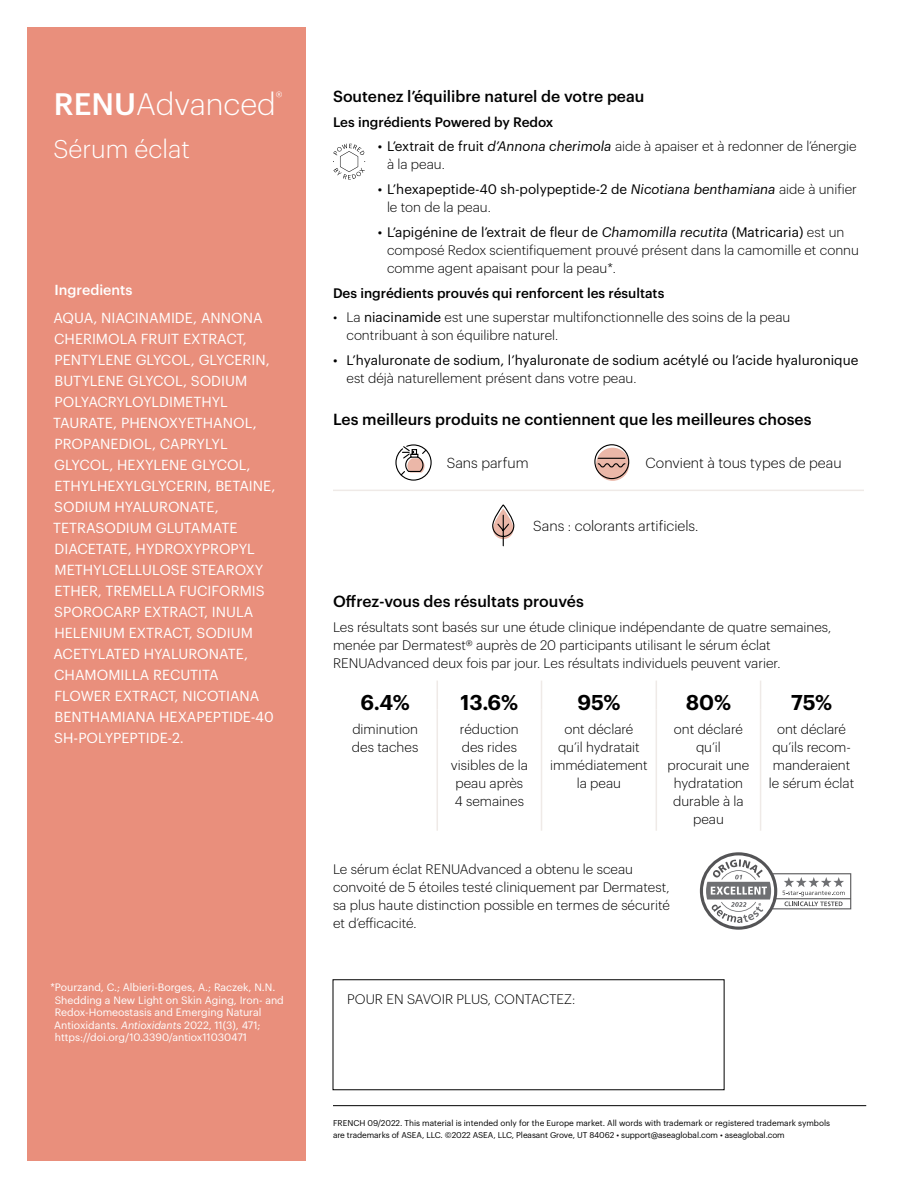
<style>
.page{position:relative;width:918px;height:1188px;background:#fff}
.page>*{position:absolute;margin:0;border:0;box-sizing:border-box;transform-origin:0 0}
.t1{font:300 30.45px "Graphik";color:#fff}
.t2{font:300 25.05px "Graphik";color:#fff}
.t3{font:600 21px "Graphik";letter-spacing:-.005em;color:#000}
.t4{font:500 15.75px "Graphik";color:#000}
.t5{font:14.25px/21px "Graphik";color:#fff}
.t6{font:300 14.25px "Graphik";color:#000}
.t7{font:500 14.25px "Graphik";color:#fff}
.t8{font:300 13.5px/18px "Graphik";color:#000}
.t9{font:13.5px/18px "Graphik";color:#000}
.t10{font:500 13.5px "Graphik";color:#000}
.t11{font:300 13.05px "Graphik";color:#fff}
.t12{font:10.5px/12.6px "Graphik";color:#fff}
.t13{font:8.25px/12px "Graphik";letter-spacing:-.005em;color:#000}
.s1{font-weight:500}
.s2{font-style:italic}
.s3{font-weight:400}
.s4{font-weight:400;font-style:italic}
.s5{font-weight:300}
</style>
<div class="page">
<hr style="left:333px;top:1105px;width:533px;height:1px;background:#000">
<div style="left:27px;top:27px;width:279px;height:1134px;background:#e98f7c"></div>
<svg style="left:492px;top:504px;width:23px;height:43px"></svg>
<hr style="left:333px;top:490px;width:531px;height:1px;background:#efeae7">
<svg style="left:594px;top:444px;width:36px;height:36px"></svg>
<svg style="left:395px;top:444px;width:37px;height:37px"></svg>
<svg style="left:437px;top:681px;width:1px;height:29px"></svg>
<svg style="left:541px;top:681px;width:1px;height:29px"></svg>
<svg style="left:656px;top:681px;width:1px;height:29px"></svg>
<svg style="left:760px;top:681px;width:1px;height:29px"></svg>
<hr style="left:437px;top:710px;width:1px;height:121px;background:#efeae7">
<hr style="left:541px;top:710px;width:1px;height:121px;background:#efeae7">
<hr style="left:656px;top:710px;width:1px;height:121px;background:#efeae7">
<hr style="left:760px;top:710px;width:1px;height:121px;background:#efeae7">
<svg style="left:700px;top:852px;width:151px;height:78px"></svg>
<svg style="left:333px;top:144px;width:32px;height:35px"></svg>
<h1 class="t1" style="left:54px;top:82px;width:223px"><span class="s1">RENU</span>Advanced</h1>
<p class="t11" style="left:276px;top:87px;width:8px">®</p>
<h2 class="t2" style="left:53px;top:131px;width:138px">Sérum éclat</h2>
<p class="t7" style="left:55px;top:279px;width:79px">Ingredients</p>
<p class="t5" style="left:53px;top:306px;width:224px">AQUA, NIACINAMIDE, ANNONA<br>CHERIMOLA FRUIT EXTRACT,<br>PENTYLENE GLYCOL, GLYCERIN,<br>BUTYLENE GLYCOL, SODIUM<br>POLYACRYLOYLDIMETHYL<br>TAURATE, PHENOXYETHANOL,<br>PROPANEDIOL, CAPRYLYL<br>GLYCOL, HEXYLENE GLYCOL,<br>ETHYLHEXYLGLYCERIN, BETAINE,<br>SODIUM HYALURONATE,<br>TETRASODIUM GLUTAMATE<br>DIACETATE, HYDROXYPROPYL<br>METHYLCELLULOSE STEAROXY<br>ETHER, TREMELLA FUCIFORMIS<br>SPOROCARP EXTRACT, INULA<br>HELENIUM EXTRACT, SODIUM<br>ACETYLATED HYALURONATE,<br>CHAMOMILLA RECUTITA<br>FLOWER EXTRACT, NICOTIANA<br>BENTHAMIANA HEXAPEPTIDE-40<br>SH-POLYPEPTIDE-2.</p>
<p class="t12" style="left:54px;top:980px;width:231px;text-indent:-4px">*Pourzand, C.; Albieri-Borges, A.; Raczek, N.N.<br>Shedding a New Light on Skin Aging, Iron- and Redox-Homeostasis and Emerging Natural Antioxidants. <span class="s2">Antioxidants</span> 2022, 11(3), 471; https://doi.org/10.3390/antiox11030471</p>
<p class="t4" style="left:333px;top:84px;width:313px">Soutenez l’équilibre naturel de votre peau</p>
<p class="t10" style="left:333px;top:111px;width:222px">Les ingrédients Powered by Redox</p>
<p class="t8" style="left:387px;top:136px;width:471px;text-indent:-9px"><span class="s3">• L’extrait de fruit</span> <span class="s4">d’Annona cherimola</span> aide à apaiser et à redonner de l’énergie à la peau.</p>
<p class="t9" style="left:387px;top:179px;width:471px;text-indent:-9px">• L’hexapeptide-40 sh-polypeptide-2 de <span class="s2">Nicotiana benthamiana</span> <span class="s5">aide à unifier le ton de la peau.</span></p>
<p class="t8" style="left:387px;top:222px;width:473px;text-indent:-9px"><span class="s3">• L’apigénine de l’extrait de fleur de</span> <span class="s4">Chamomilla recutita</span> <span class="s3">(Matricaria)</span> est un composé Redox scientifiquement prouvé présent dans la camomille et connu comme agent apaisant pour la peau*.</p>
<p class="t10" style="left:333px;top:282px;width:333px">Des ingrédients prouvés qui renforcent les résultats</p>
<p class="t8" style="left:346px;top:307px;width:445px;text-indent:-14px">• La <span class="s3">niacinamide</span> est une superstar multifonctionnelle des soins de la peau contribuant à son équilibre naturel.</p>
<p class="t9" style="left:333px;top:350px;width:527px">• L’hyaluronate de sodium, l’hyaluronate de sodium acétylé ou l’acide hyaluronique</p>
<p class="t8" style="left:346px;top:368px;width:292px">est déjà naturellement présent dans votre peau.</p>
<p class="t4" style="left:333px;top:407px;width:480px">Les meilleurs produits ne contiennent que les meilleures choses</p>
<p class="t6" style="left:447px;top:453px;width:83px">Sans parfum</p>
<p class="t6" style="left:646px;top:453px;width:198px">Convient à tous types de peau</p>
<p class="t6" style="left:533px;top:516px;width:167px">Sans : colorants artificiels.</p>
<p class="t4" style="left:333px;top:589px;width:252px">Offrez-vous des résultats prouvés</p>
<p class="t8" style="left:333px;top:617px;width:500px">Les résultats sont basés sur une étude clinique indépendante de quatre semaines, menée par Dermatest® auprès de 20 participants utilisant le sérum éclat<br>RENUAdvanced deux fois par jour. Les résultats individuels peuvent varier.</p>
<h3 class="t3" style="left:361px;top:686px;width:51px">6.4%</h3>
<h3 class="t3" style="left:461px;top:686px;width:59px">13.6%</h3>
<h3 class="t3" style="left:577px;top:686px;width:45px">95%</h3>
<h3 class="t3" style="left:686px;top:686px;width:47px">80%</h3>
<h3 class="t3" style="left:791px;top:686px;width:42px">75%</h3>
<p class="t8" style="left:352px;top:719px;width:68px">diminution des taches</p>
<p class="t8" style="left:451px;top:719px;width:78px;text-align:center">réduction des rides visibles de la peau après<br>4 semaines</p>
<p class="t8" style="left:550px;top:719px;width:99px;text-align:center">ont déclaré<br>qu’il hydratait immédiatement la peau</p>
<p class="t8" style="left:668px;top:719px;width:83px;text-align:center">ont déclaré qu’il procurait une hydratation durable à la peau</p>
<p class="t8" style="left:769px;top:719px;width:87px;text-align:center">ont déclaré qu’ils recom&shy;manderaient le sérum éclat</p>
<p class="t8" style="left:333px;top:859px;width:339px">Le sérum éclat RENUAdvanced a obtenu le sceau convoité de 5 étoiles testé cliniquement par Dermatest, sa plus haute distinction possible en termes de sécurité et d’efficacité.</p>
<p class="t8" style="left:347px;top:989px;width:230px">POUR EN SAVOIR PLUS, CONTACTEZ:</p>
<p class="t13" style="left:333px;top:1116px;width:499px">FRENCH 09/2022. This material is intended only for the Europe market. All words with trademark or registered trademark symbols are trademarks of ASEA, LLC. ©2022 ASEA, LLC, Pleasant Grove, UT 84062 • support@aseaglobal.com • aseaglobal.com</p>
</div>
